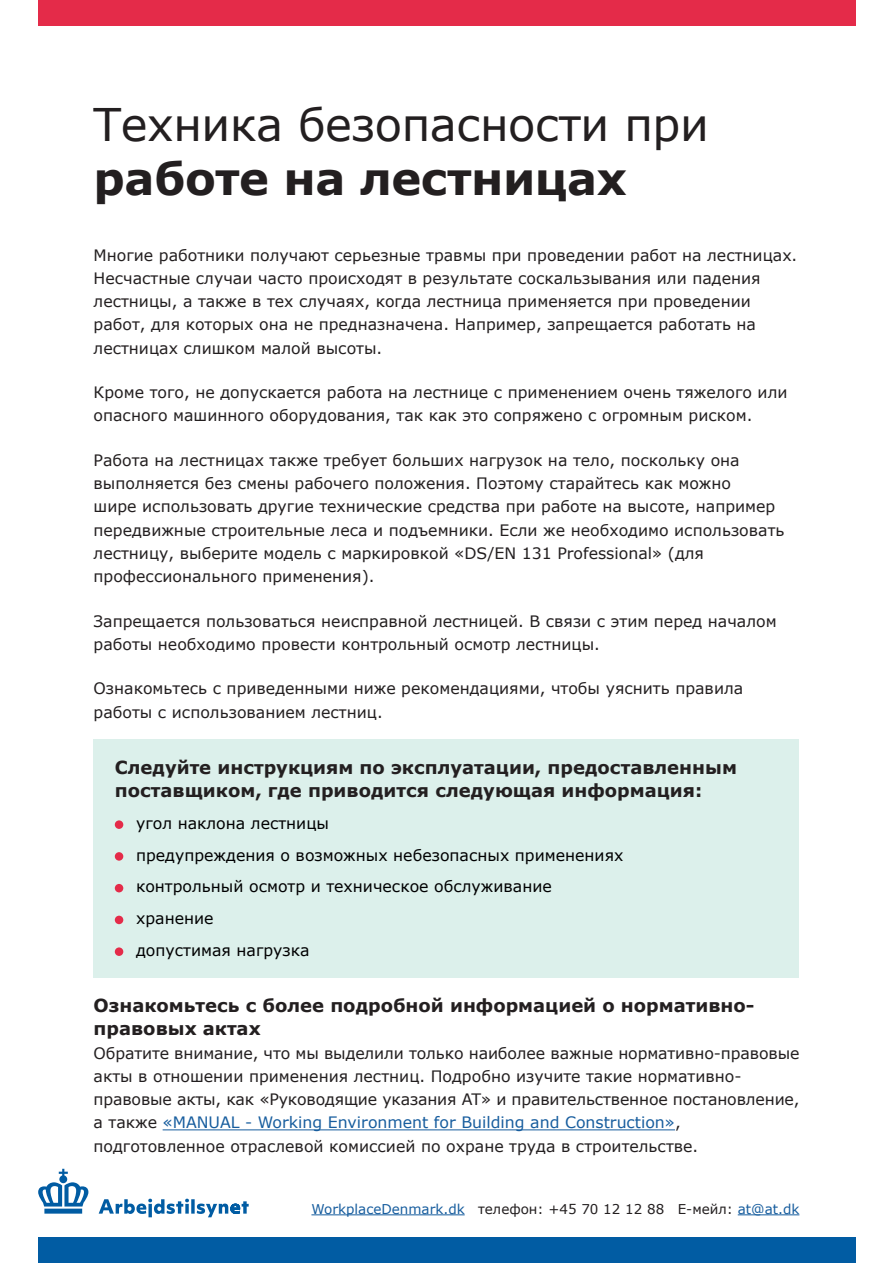
<style>
.page{position:relative;width:893px;height:1263px;background:#fff}
.page>*{position:absolute;margin:0;border:0;box-sizing:border-box;transform-origin:0 0}
.t1{font:45px "Verdana";letter-spacing:-.01em;color:#231f20}
.t2{font:700 45px "Verdana";letter-spacing:-.01em;color:#231f20}
.t3{font:700 18px/23.2px "Verdana";color:#231f20}
.t4{font:15.75px/23.2px "Verdana";color:#231f20}
.t5{font:15.75px/31.8px "Verdana";color:#000001}
.t6{font:13.5px "Verdana";color:#175d9e}
.s1{color:#175d9e}
.s2{color:#231f20}
</style>
<div class="page">
<div style="left:94px;top:739px;width:705px;height:238px;background:#dcf0eb"></div>
<div style="left:38px;top:0;width:818px;height:26px;background:#e42b49"></div>
<div style="left:38px;top:1237px;width:818px;height:26px;background:#015ca3"></div>
<hr style="left:163px;top:1129px;width:512px;height:1px;background:#175d9e">
<hr style="left:311px;top:1214px;width:154px;height:1px;background:#175d9e">
<hr style="left:738px;top:1214px;width:61px;height:1px;background:#175d9e">
<div style="left:115px;top:820px;width:8px;height:9px;background:#e42b49;border-radius:50%"></div>
<div style="left:115px;top:852px;width:8px;height:9px;background:#e42b49;border-radius:50%"></div>
<div style="left:115px;top:884px;width:8px;height:8px;background:#e42b49;border-radius:50%"></div>
<div style="left:115px;top:916px;width:8px;height:8px;background:#e42b49;border-radius:50%"></div>
<div style="left:115px;top:947px;width:8px;height:9px;background:#e42b49;border-radius:50%"></div>
<svg style="left:99px;top:1199px;width:150px;height:18px"></svg>
<svg style="left:38px;top:1169px;width:50px;height:44px"></svg>
<h1 class="t1" style="left:94px;top:93px;width:617px">Техника безопасности при</h1>
<h1 class="t2" style="left:94px;top:146px;width:535px">работе на лестницах</h1>
<p class="t4" style="left:94px;top:243px;width:705px">Многие работники получают серьезные травмы при проведении работ на лестницах.<br>Несчастные случаи часто происходят в результате соскальзывания или падения лестницы, а также в тех случаях, когда лестница применяется при проведении работ, для которых она не предназначена. Например, запрещается работать на лестницах слишком малой высоты.</p>
<p class="t4" style="left:94px;top:380px;width:695px">Кроме того, не допускается работа на лестнице с применением очень тяжелого или опасного машинного оборудования, так как это сопряжено с огромным риском.</p>
<p class="t4" style="left:94px;top:448px;width:692px">Работа на лестницах также требует больших нагрузок на тело, поскольку она выполняется без смены рабочего положения. Поэтому старайтесь как можно<br>шире использовать другие технические средства при работе на высоте, например передвижные строительные леса и подъемники. Если же необходимо использовать лестницу, выберите модель с маркировкой «DS/EN 131 Professional» (для профессионального применения).</p>
<p class="t4" style="left:94px;top:609px;width:685px">Запрещается пользоваться неисправной лестницей. В связи с этим перед началом работы необходимо провести контрольный осмотр лестницы.</p>
<p class="t4" style="left:94px;top:677px;width:651px">Ознакомьтесь с приведенными ниже рекомендациями, чтобы уяснить правила работы с использованием лестниц.</p>
<p class="t3" style="left:115px;top:755px;width:624px">Следуйте инструкциям по эксплуатации, предоставленным поставщиком, где приводится следующая информация:</p>
<p class="t5" style="left:136px;top:807px;width:489px">угол наклона лестницы<br>предупреждения о возможных небезопасных применениях контрольный осмотр и техническое обслуживание хранение<br>допустимая нагрузка</p>
<p class="t3" style="left:94px;top:994px;width:662px">Ознакомьтесь с более подробной информацией о нормативно&shy;правовых актах</p>
<p class="t4" style="left:94px;top:1041px;width:707px">Обратите внимание, что мы выделили только наиболее важные нормативно-правовые акты в отношении применения лестниц. Подробно изучите такие нормативно&shy;правовые акты, как «Руководящие указания AT» и правительственное постановление, а также <span class="s1">«MANUAL - Working Environment for Building and Construction»</span>, подготовленное отраслевой комиссией по охране труда в строительстве.</p>
<p class="t6" style="left:311px;top:1199px;width:489px">WorkplaceDenmark.dk <span class="s2">телефон: +45 70 12 12 88 E-мейл:</span> at@at.dk</p>
</div>
